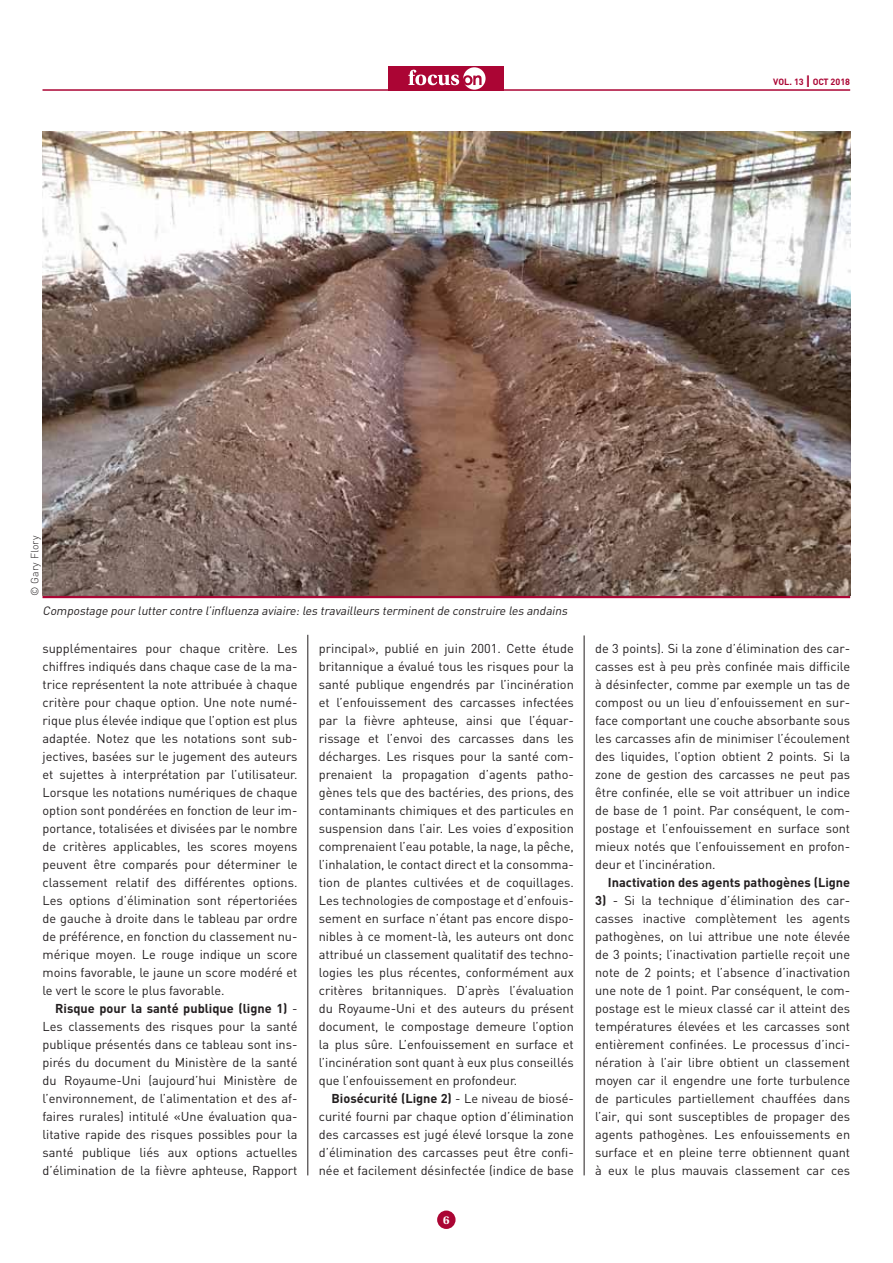
<style>
.page{position:relative;width:893px;height:1263px;background:#fff}
.page>*{position:absolute;margin:0;border:0;box-sizing:border-box;transform-origin:0 0}
.t1{font:12.75px/18px "DIN";color:#231f20;text-align:justify}
.t2{font:700 12.75px "DIN";color:#231f20}
.t3{font:italic 12px "DIN";color:#231f20}
.t4{font:700 12px "Utopia Std";color:#fff}
.t5{font:300 10.5px "DIN";letter-spacing:.01em;color:#231f20}
.t6{font:700 9px "DIN";color:#ab0534}
.s1{font-size:13.5px}
.s2{font-weight:700}
</style>
<div class="page">
<div style="left:437px;top:1211px;width:18px;height:18px;background:#ab0534;border-radius:50%"></div>
<hr style="left:43px;top:89px;width:807px;height:2px;background:#ab0534">
<div style="left:388px;top:66px;width:116px;height:25px;background:#ab0534"></div>
<svg style="left:463px;top:67px;width:22px;height:23px"></svg>
<svg style="left:408px;top:70px;width:73px;height:15px"></svg>
<hr style="left:307px;top:635px;width:1px;height:540px;background:#231f20">
<hr style="left:584px;top:635px;width:1px;height:540px;background:#231f20">
<img style="left:43px;top:131px;width:807px;height:465px">
<hr style="left:43px;top:596px;width:807px;height:2px;background:#ab0534">
<p class="t6" style="left:773px;top:78px;width:78px">VOL. 13 <span class="s1">|</span> OCT 2018</p>
<p class="t5" style="left:31px;top:596px;width:62px;rotate:-90deg">© Gary Flory</p>
<p class="t3" style="left:43px;top:607px;width:528px">Compostage pour lutter contre l’influenza aviaire: les travailleurs terminent de construire les andains</p>
<p class="t1" style="left:43px;top:641px;width:257px">supplémentaires pour chaque critère. Les chiffres indiqués dans chaque case de la ma&shy;trice représentent la note attribuée à chaque critère pour chaque option. Une note numé&shy;rique plus élevée indique que l’option est plus adaptée. Notez que les notations sont sub&shy;jectives, basées sur le jugement des auteurs et sujettes à interprétation par l’utilisateur.<br>Lorsque les notations numériques de chaque option sont pondérées en fonction de leur im&shy;portance, totalisées et divisées par le nombre de critères applicables, les scores moyens peuvent être comparés pour déterminer le classement relatif des différentes options.<br>Les options d’élimination sont répertoriées de gauche à droite dans le tableau par ordre de préférence, en fonction du classement nu&shy;mérique moyen. Le rouge indique un score moins favorable, le jaune un score modéré et le vert le score le plus favorable.</p>
<p class="t1" style="left:43px;top:1001px;width:257px;text-indent:13px"><span class="s2">Risque pour la santé publique (ligne 1)</span> - Les classements des risques pour la santé publique présentés dans ce tableau sont ins&shy;pirés du document du Ministère de la santé du Royaume-Uni (aujourd’hui Ministère de l’environnement, de l’alimentation et des af&shy;faires rurales) intitulé «Une évaluation qua&shy;litative rapide des risques possibles pour la santé publique liés aux options actuelles d’élimination de la fièvre aphteuse, Rapport</p>
<p class="t1" style="left:319px;top:641px;width:257px">principal», publié en juin 2001. Cette étude britannique a évalué tous les risques pour la santé publique engendrés par l’incinération et l’enfouissement des carcasses infectées par la fièvre aphteuse, ainsi que l’équar&shy;rissage et l’envoi des carcasses dans les décharges. Les risques pour la santé com&shy;prenaient la propagation d’agents patho&shy;gènes tels que des bactéries, des prions, des contaminants chimiques et des particules en suspension dans l’air. Les voies d’exposition comprenaient l’eau potable, la nage, la pêche, l’inhalation, le contact direct et la consomma&shy;tion de plantes cultivées et de coquillages.<br>Les technologies de compostage et d’enfouis&shy;sement en surface n’étant pas encore dispo&shy;nibles à ce moment-là, les auteurs ont donc attribué un classement qualitatif des techno&shy;logies les plus récentes, conformément aux critères britanniques. D’après l’évaluation du Royaume-Uni et des auteurs du présent document, le compostage demeure l’option la plus sûre. L’enfouissement en surface et l’incinération sont quant à eux plus conseillés que l’enfouissement en profondeur.</p>
<p class="t1" style="left:319px;top:1091px;width:257px;text-indent:13px"><span class="s2">Biosécurité (Ligne 2)</span> - Le niveau de biosé&shy;curité fourni par chaque option d’élimination des carcasses est jugé élevé lorsque la zone d’élimination des carcasses peut être confi&shy;née et facilement désinfectée (indice de base</p>
<p class="t4" style="left:443px;top:1215px;width:8px">6</p>
<p class="t1" style="left:595px;top:641px;width:257px">de 3 points). Si la zone d’élimination des car&shy;casses est à peu près confinée mais difficile à désinfecter, comme par exemple un tas de compost ou un lieu d’enfouissement en sur&shy;face comportant une couche absorbante sous les carcasses afin de minimiser l’écoulement des liquides, l’option obtient 2 points. Si la zone de gestion des carcasses ne peut pas être confinée, elle se voit attribuer un indice de base de 1 point. Par conséquent, le com&shy;postage et l’enfouissement en surface sont mieux notés que l’enfouissement en profon&shy;deur et l’incinération.</p>
<p class="t2" style="left:608px;top:878px;width:244px">Inactivation des agents pathogènes (Ligne</p>
<p class="t1" style="left:595px;top:893px;width:257px"><span class="s2">3)</span> - Si la technique d’élimination des car&shy;casses inactive complètement les agents pathogènes, on lui attribue une note élevée de 3 points; l’inactivation partielle reçoit une note de 2 points; et l’absence d’inactivation une note de 1 point. Par conséquent, le com&shy;postage est le mieux classé car il atteint des températures élevées et les carcasses sont entièrement confinées. Le processus d’inci&shy;nération à l’air libre obtient un classement moyen car il engendre une forte turbulence de particules partiellement chauffées dans l’air, qui sont susceptibles de propager des agents pathogènes. Les enfouissements en surface et en pleine terre obtiennent quant à eux le plus mauvais classement car ces</p>
</div>
